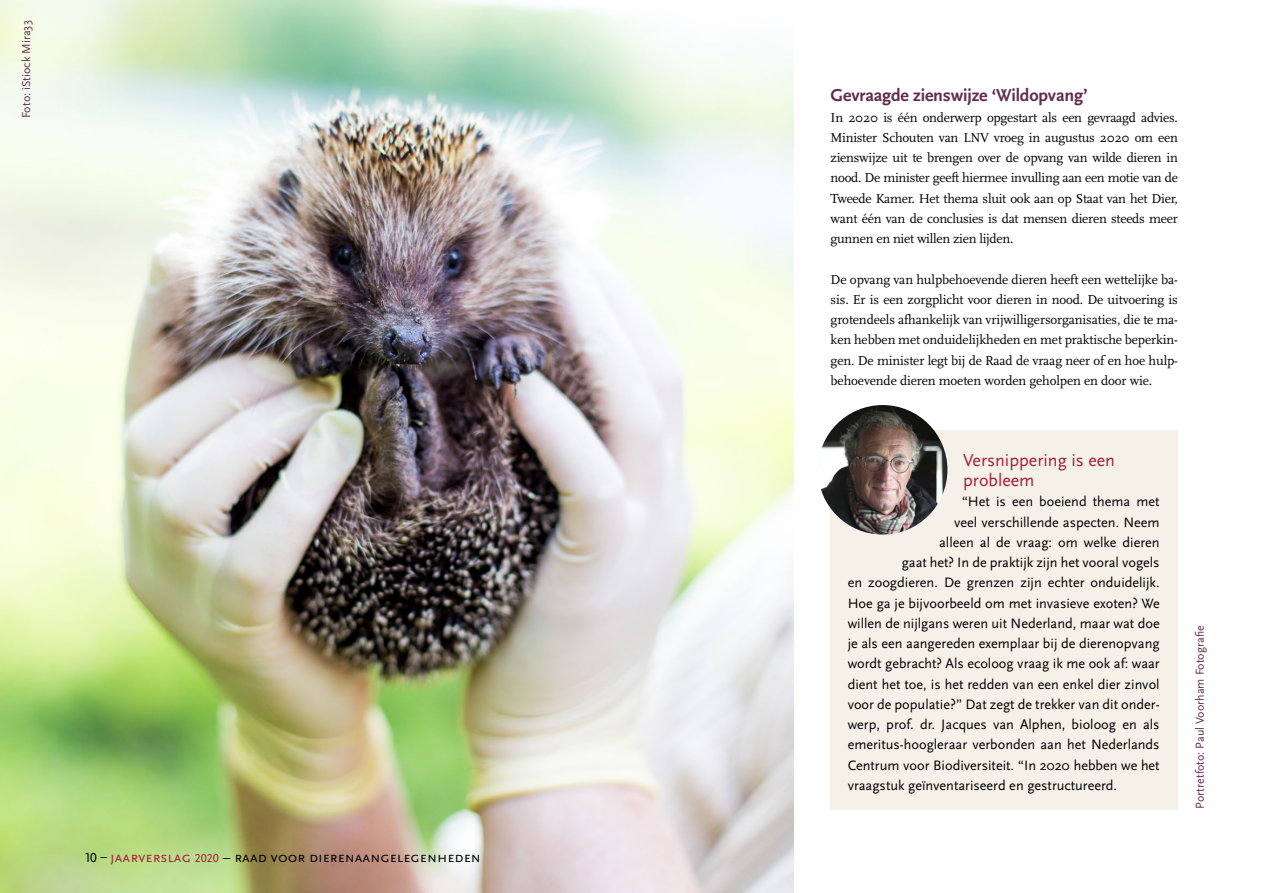
<style>
.page{position:relative;width:1263px;height:893px;background:#fff}
.page>*{position:absolute;margin:0;border:0;box-sizing:border-box;transform-origin:0 0}
.P_Platte_tekst_-_voo{font:700 18px "Scala Sans Pro";letter-spacing:-.01em;color:#632c50}
.P_Kopjes_qoute{font:18px/20.2px "Scala Sans Pro";color:#a42035}
.t1{font:15px "Scala Sans Caps";color:#000}
.P_Platte_tekst_-_voo-2{font:14.25px "Scala Sans Pro";color:#000}
.P_Platte_tekst{font:13.5px/20.2px "Scala";letter-spacing:-.015em;color:#000;text-align:justify}
.P__Onderschrift_2_ko{font:12px "Scala Sans";color:#632c50}
.s1{font-family:"Scala Sans Pro";font-size:13.5px}
.s2{color:#a42035}
.s3{font-size:12px;color:#a42035}
</style>
<div class="page">
<div style="left:831px;top:430px;width:347px;height:380px;background:#f5f1e9"></div>
<img style="left:0;top:0;width:794px;height:893px">
<img style="left:818px;top:405px;width:129px;height:130px;border-radius:65px">
<p class="P__Onderschrift_2_ko" style="left:20px;top:118px;width:100px;rotate:-90deg">Foto: iStiock Mira33</p>
<p class="t1" style="left:85px;top:849px;width:397px"><span class="s1">10 –</span> <span class="s2">jaarverslag</span> <span class="s3">2020</span> – raad voor dierenaangelegenheden</p>
<p class="P_Platte_tekst_-_voo" style="left:831px;top:83px;width:258px">Gevraagde zienswijze ‘Wildopvang’</p>
<p class="P_Platte_tekst" style="left:831px;top:107px;width:349px">In 2020 is één onderwerp opgestart als een gevraagd advies.<br>Minister Schouten van LNV vroeg in augustus 2020 om een zienswijze uit te brengen over de opvang van wilde dieren in nood. De minister geeft hiermee invulling aan een motie van de Tweede Kamer. Het thema sluit ook aan op Staat van het Dier, want één van de conclusies is dat mensen dieren steeds meer gunnen en niet willen zien lijden.</p>
<p class="P_Platte_tekst" style="left:831px;top:269px;width:349px">De opvang van hulpbehoevende dieren heeft een wettelijke ba&shy;sis. Er is een zorgplicht voor dieren in nood. De uitvoering is grotendeels afhankelijk van vrijwilligersorganisaties, die te ma&shy;ken hebben met onduidelijkheden en met praktische beperkin&shy;gen. De minister legt bij de Raad de vraag neer of en hoe hulp&shy;behoevende dieren moeten worden geholpen en door wie.</p>
<p class="P_Kopjes_qoute" style="left:963px;top:449px;width:153px">Versnippering is een probleem</p>
<p class="P_Platte_tekst_-_voo-2" style="left:962px;top:493px;width:199px">“Het is een boeiend thema met</p>
<p class="P_Platte_tekst_-_voo-2" style="left:954px;top:514px;width:207px">veel verschillende aspecten. Neem</p>
<p class="P_Platte_tekst_-_voo-2" style="left:939px;top:534px;width:222px">alleen al de vraag: om welke dieren</p>
<p class="P_Platte_tekst_-_voo-2" style="left:902px;top:554px;width:259px">gaat het? In de praktijk zijn het vooral vogels</p>
<p class="P_Platte_tekst_-_voo-2" style="left:848px;top:574px;width:313px">en zoogdieren. De grenzen zijn echter onduidelijk.</p>
<p class="P_Platte_tekst_-_voo-2" style="left:848px;top:595px;width:314px">Hoe ga je bijvoorbeeld om met invasieve exoten? We</p>
<p class="P_Platte_tekst_-_voo-2" style="left:848px;top:615px;width:313px">willen de nijlgans weren uit Nederland, maar wat doe</p>
<p class="P_Platte_tekst_-_voo-2" style="left:848px;top:635px;width:313px">je als een aangereden exemplaar bij de dierenopvang</p>
<p class="P_Platte_tekst_-_voo-2" style="left:848px;top:655px;width:314px">wordt gebracht? Als ecoloog vraag ik me ook af: waar</p>
<p class="P_Platte_tekst_-_voo-2" style="left:848px;top:676px;width:313px">dient het toe, is het redden van een enkel dier zinvol</p>
<p class="P_Platte_tekst_-_voo-2" style="left:848px;top:696px;width:314px">voor de populatie?” Dat zegt de trekker van dit onder-</p>
<p class="P_Platte_tekst_-_voo-2" style="left:848px;top:716px;width:313px">werp, prof. dr. Jacques van Alphen, bioloog en als</p>
<p class="P_Platte_tekst_-_voo-2" style="left:848px;top:736px;width:313px">emeritus-hoogleraar verbonden aan het Nederlands</p>
<p class="P_Platte_tekst_-_voo-2" style="left:848px;top:757px;width:314px">Centrum voor Biodiversiteit. “In 2020 hebben we het</p>
<p class="P_Platte_tekst_-_voo-2" style="left:848px;top:777px;width:271px">vraagstuk geïnventariseerd en gestructureerd.</p>
<p class="P__Onderschrift_2_ko" style="left:1193px;top:809px;width:184px;rotate:-90deg">Portretfoto: Paul Voorham Fotografie</p>
</div>
